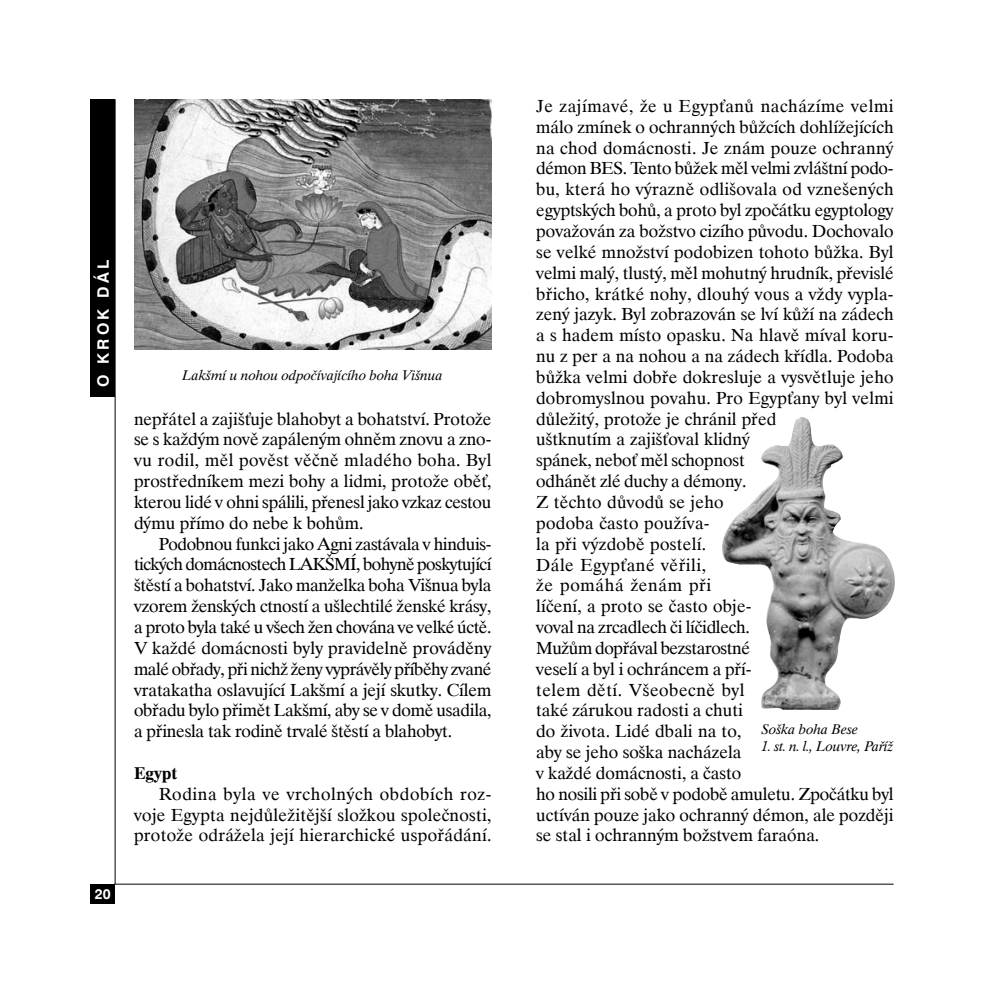
<style>
.page{position:relative;width:993px;height:993px;background:#fff}
.page>*{position:absolute;margin:0;border:0;box-sizing:border-box;transform-origin:0 0}
.t1{font:17.5px/20.8px "Dutch 801 AT";color:#000;text-align:justify}
.t2{font:700 17.5px "Dutch 801 AT";color:#000}
.t3{font:700 15.75px "Swiss 721 AT";letter-spacing:.2em;color:#fff}
.t4{font:italic 14px "Dutch 801 AT";color:#000}
.t5{font:700 14px "Swiss 721 AT";color:#fff}
</style>
<div class="page">
<hr style="left:114px;top:883px;width:779px;height:1px;background:#000">
<hr style="left:115px;top:99px;width:1px;height:784px;background:#000">
<div style="left:90px;top:99px;width:25px;height:298px;background:#000"></div>
<div style="left:90px;top:883px;width:25px;height:20px;background:#000"></div>
<img style="left:722px;top:417px;width:173px;height:292px">
<img style="left:134px;top:99px;width:357px;height:250px">
<p class="t3" style="left:94px;top:387px;width:128px;rotate:-90deg">O KROK DÁL</p>
<p class="t5" style="left:95px;top:885px;width:17px">20</p>
<p class="t4" style="left:182px;top:370px;width:262px">Lakšmí u nohou odpočívajícího boha Višnua</p>
<p class="t1" style="left:134px;top:410px;width:359px">nepřátel a zajišťuje blahobyt a bohatství. Protože se s každým nově zapáleným ohněm znovu a zno&shy;vu rodil, měl pověst věčně mladého boha. Byl prostředníkem mezi bohy a lidmi, protože oběť, kterou lidé v ohni spálili, přenesl jako vzkaz cestou dýmu přímo do nebe k bohům.</p>
<p class="t1" style="left:134px;top:535px;width:359px;text-indent:25px">Podobnou funkci jako Agni zastávala v hinduis&shy;tických domácnostech LAKŠMÍ, bohyně poskytující štěstí a bohatství. Jako manželka boha Višnua byla vzorem ženských ctností a ušlechtilé ženské krásy, a proto byla také u všech žen chována ve velké úctě.<br>V každé domácnosti byly pravidelně prováděny malé obřady, při nichž ženy vyprávěly příběhy zvané vratakatha oslavující Lakšmí a její skutky. Cílem obřadu bylo přimět Lakšmí, aby se v domě usadila, a přinesla tak rodině trvalé štěstí a blahobyt.</p>
<p class="t2" style="left:134px;top:766px;width:45px">Egypt</p>
<p class="t1" style="left:134px;top:785px;width:359px;text-indent:25px">Rodina byla ve vrcholných obdobích roz&shy;voje Egypta nejdůležitější složkou společnosti, protože odrážela její hierarchické uspořádání.</p>
<p class="t1" style="left:536px;top:97px;width:359px;text-align:left">Je zajímavé, že u Egypťanů nacházíme velmi málo zmínek o ochranných bůžcích dohlížejících na chod domácnosti. Je znám pouze ochranný démon BES. Tento bůžek měl velmi zvláštní podo&shy;bu, která ho výrazně odlišovala od vznešených egyptských bohů, a proto byl zpočátku egyptology považován za božstvo cizího původu. Dochovalo se velké množství podobizen tohoto bůžka. Byl velmi malý, tlustý, měl mohutný hrudník, převislé břicho, krátké nohy, dlouhý vous a vždy vypla&shy;zený jazyk. Byl zobrazován se lví kůží na zádech a s hadem místo opasku. Na hlavě míval koru&shy;nu z per a na nohou a na zádech křídla. Podoba bůžka velmi dobře dokresluje a vysvětluje jeho dobromyslnou povahu. Pro Egypťany byl velmi důležitý, protože je chránil před<br>uštknutím a zajišťoval klidný<br>spánek, neboť měl schopnost<br>odhánět zlé duchy a démony.<br>Z těchto důvodů se jeho<br>podoba často používa-<br>la při výzdobě postelí.<br>Dále Egypťané věřili,<br>že pomáhá ženám při<br>líčení, a proto se často obje-<br>voval na zrcadlech či líčidlech.<br>Mužům dopřával bezstarostné<br>veselí a byl i ochráncem a pří-<br>telem dětí. Všeobecně byl<br>také zárukou radosti a chuti<br>do života. Lidé dbali na to,<br>aby se jeho soška nacházela<br>v každé domácnosti, a často<br>ho nosili při sobě v podobě amuletu. Zpočátku byl uctíván pouze jako ochranný démon, ale později se stal i ochranným božstvem faraóna.</p>
<p class="t4" style="left:761px;top:724px;width:98px">Soška boha Bese</p>
<p class="t4" style="left:761px;top:741px;width:133px">1. st. n. l., Louvre, Paříž</p>
</div>
